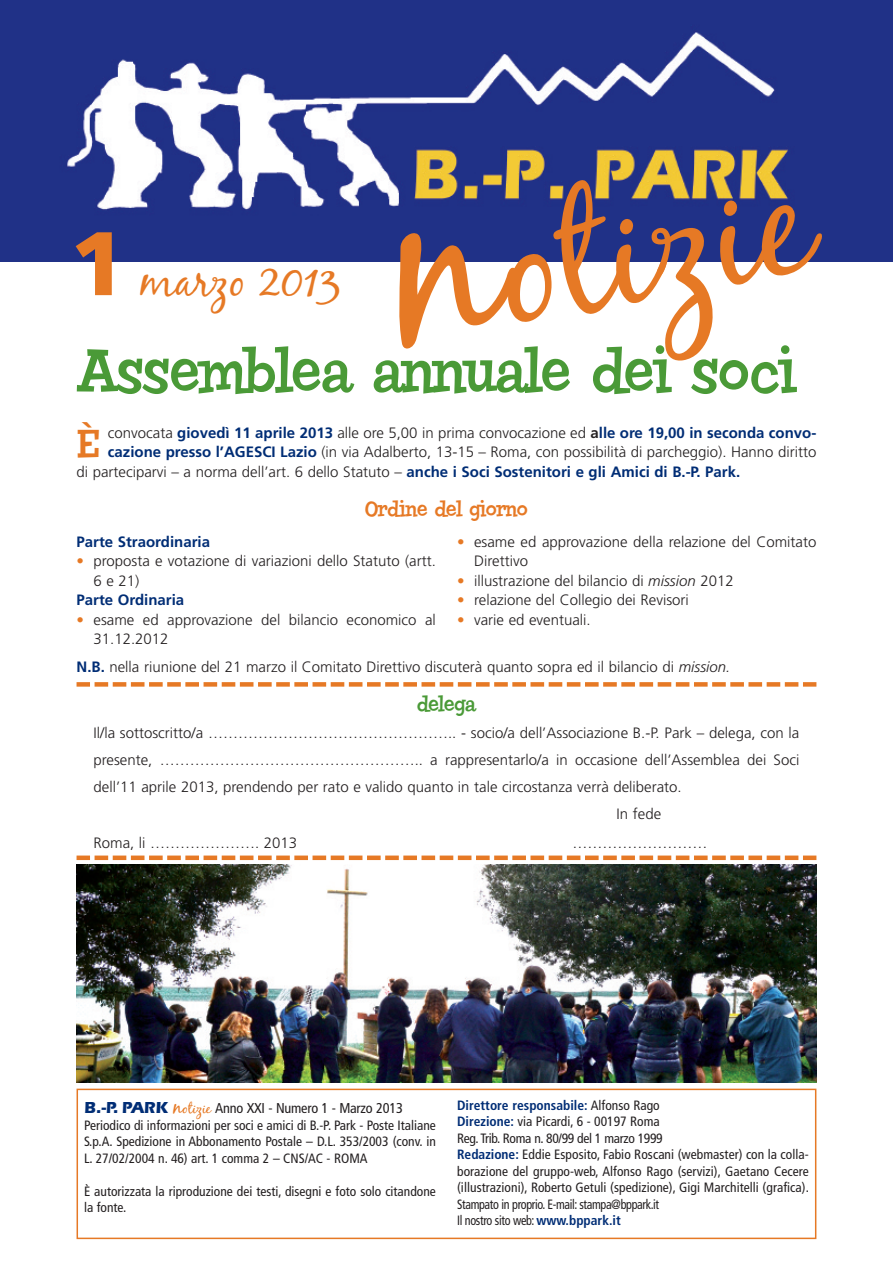
<style>
.page{position:relative;width:893px;height:1263px;background:#fff}
.page>*{position:absolute;margin:0;border:0;box-sizing:border-box;transform-origin:0 0}
.t1{font:165px "Black Jack";color:#e67925}
.t2{font:60px "Chowderhead";color:#4a9a37}
.t3{font:45px "Black Jack";color:#e67925}
.t4{font:39.75px "Chowderhead";color:#e67925}
.t5{font:21px "Chowderhead";color:#e67925}
.t6{font:21px "Chowderhead";color:#4a9a37}
.t7{font:300 15px/19.5px "Frutiger CE";color:#231f20}
.t8{font:700 15px "Frutiger";color:#002d75}
.t9{font:condensed 14.25px "Frutiger";letter-spacing:-.015em;color:#231f20}
.t10{font:condensed 13.5px/16.5px "Frutiger";color:#231f20}
.s1{font-size:240px}
.s2{font-family:"Frutiger CE";font-weight:900;font-size:90px}
.s3{font-family:"Frutiger CE";font-weight:300;color:#231f20}
.s4{color:#231f20}
.s5{font-family:"Frutiger";font-weight:700;color:#002d75}
.s6{font-family:"Frutiger";font-weight:700;color:#e67925}
.s7{font-style:italic}
.s8{font-family:"ITC Eras LT";font-weight:700;font-stretch:normal;font-size:16.5px;color:#002d75}
.s9{font-family:"Black Jack";font-stretch:normal;font-size:21px;color:#e67925}
.s10{font-family:"Black Jack";font-stretch:normal;font-size:15px;color:#e67925}
.s11{font-weight:700;color:#002d75}
</style>
<div class="page">
<img style="left:77px;top:864px;width:739px;height:218px">
<div style="left:77px;top:1089px;width:739px;height:150px;border:2px solid #e67925"></div>
<img style="left:0;top:0;width:893px;height:261px">
<svg style="left:94px;top:682px;width:705px;height:5px"></svg>
<div style="left:77px;top:682px;width:13px;height:5px;background:#e67925"></div>
<div style="left:803px;top:682px;width:13px;height:5px;background:#e67925"></div>
<svg style="left:94px;top:855px;width:705px;height:5px"></svg>
<div style="left:77px;top:855px;width:13px;height:5px;background:#e67925"></div>
<div style="left:803px;top:855px;width:13px;height:5px;background:#e67925"></div>
<h1 class="t1" style="left:375px;top:189px;width:423px;rotate:-10deg"><span class="s1">n</span>otizie</h1>
<h3 class="t3" style="left:70px;top:253px;width:272px"><span class="s2">1</span> marzo 2013</h3>
<h2 class="t2" style="left:77px;top:335px;width:720px">Assemblea annuale dei soci</h2>
<h3 class="t4" style="left:77px;top:420px;width:25px">È</h3>
<p class="t8" style="left:108px;top:427px;width:710px"><span class="s3">convocata</span> giovedì 11 aprile 2013 <span class="s3">alle ore 5,00 in prima convocazione ed</span> <span class="s4">a</span>lle ore 19,00 in seconda convo-</p>
<p class="t7" style="left:77px;top:444px;width:741px;text-indent:31px"><span class="s5">cazione presso l’AGESCI Lazio</span> (in via Adalberto, 13-15 – Roma, con possibilità di parcheggio). Hanno diritto di parteciparvi – a norma dell’art. 6 dello Statuto – <span class="s5">anche i Soci Sostenitori e gli Amici di B.-P. Park.</span></p>
<h3 class="t5" style="left:365px;top:496px;width:164px">Ordine del giorno</h3>
<p class="t8" style="left:77px;top:535px;width:135px">Parte Straordinaria</p>
<p class="t7" style="left:94px;top:552px;width:344px;text-indent:-17px"><span class="s6">•</span> proposta e votazione di variazioni dello Statuto (artt.<br>6 e 21)</p>
<p class="t8" style="left:77px;top:594px;width:109px">Parte Ordinaria</p>
<p class="t7" style="left:94px;top:611px;width:344px;text-indent:-17px"><span class="s6">•</span> esame ed approvazione del bilancio economico al<br>31.12.2012</p>
<p class="t7" style="left:474px;top:533px;width:344px;text-indent:-17px"><span class="s6">•</span> esame ed approvazione della relazione del Comitato<br>Direttivo</p>
<p class="t7" style="left:457px;top:572px;width:278px"><span class="s6">•</span> illustrazione del bilancio di <span class="s7">mission</span> 2012</p>
<p class="t7" style="left:457px;top:591px;width:233px"><span class="s6">•</span> relazione del Collegio dei Revisori</p>
<p class="t7" style="left:457px;top:611px;width:135px"><span class="s6">•</span> varie ed eventuali.</p>
<p class="t7" style="left:77px;top:658px;width:655px"><span class="s5">N.B.</span> nella riunione del 21 marzo il Comitato Direttivo discuterà quanto sopra ed il bilancio di <span class="s7">mission.</span></p>
<h3 class="t6" style="left:417px;top:691px;width:60px">delega</h3>
<p class="t7" style="left:94px;top:724px;width:707px">Il/la sottoscritto/a ………………………………………….. - socio/a dell’Associazione B.-P. Park – delega, con la</p>
<p class="t7" style="left:94px;top:751px;width:707px">presente, …………………………………………….. a rappresentarlo/a in occasione dell’Assemblea dei Soci</p>
<p class="t7" style="left:94px;top:778px;width:590px">dell’11 aprile 2013, prendendo per rato e valido quanto in tale circostanza verrà deliberato.</p>
<p class="t7" style="left:617px;top:805px;width:46px">In fede</p>
<p class="t7" style="left:94px;top:834px;width:205px">Roma, li …………………. 2013</p>
<p class="t7" style="left:572px;top:834px;width:136px">………………………</p>
<p class="t9" style="left:84px;top:1102px;width:320px"><span class="s8">B.-P. PARK</span> <span class="s9">n</span><span class="s10">otizie</span> Anno XXI - Numero 1 - Marzo 2013</p>
<p class="t10" style="left:84px;top:1118px;width:353px;text-align:justify">Periodico di informazioni per soci e amici di B.-P. Park - Poste Italiane S.p.A. Spedizione in Abbonamento Postale – D.L. 353/2003 (conv. in L. 27/02/2004 n. 46) art. 1 comma 2 – CNS/AC - ROMA</p>
<p class="t10" style="left:84px;top:1184px;width:353px">È autorizzata la riproduzione dei testi, disegni e foto solo citandone la fonte.</p>
<p class="t10" style="left:457px;top:1098px;width:353px"><span class="s11">Direttore responsabile:</span> Alfonso Rago<br><span class="s11">Direzione:</span> via Picardi, 6 - 00197 Roma<br>Reg. Trib. Roma n. 80/99 del 1 marzo 1999<br><span class="s11">Redazione:</span> Eddie Esposito, Fabio Roscani (webmaster) con la colla&shy;borazione del gruppo-web, Alfonso Rago (servizi), Gaetano Cecere (illustrazioni), Roberto Getuli (spedizione), Gigi Marchitelli (grafica).<br>Stampato in proprio. E-mail: stampa@bppark.it<br>Il nostro sito web: <span class="s11">www.bppark.it</span></p>
</div>
